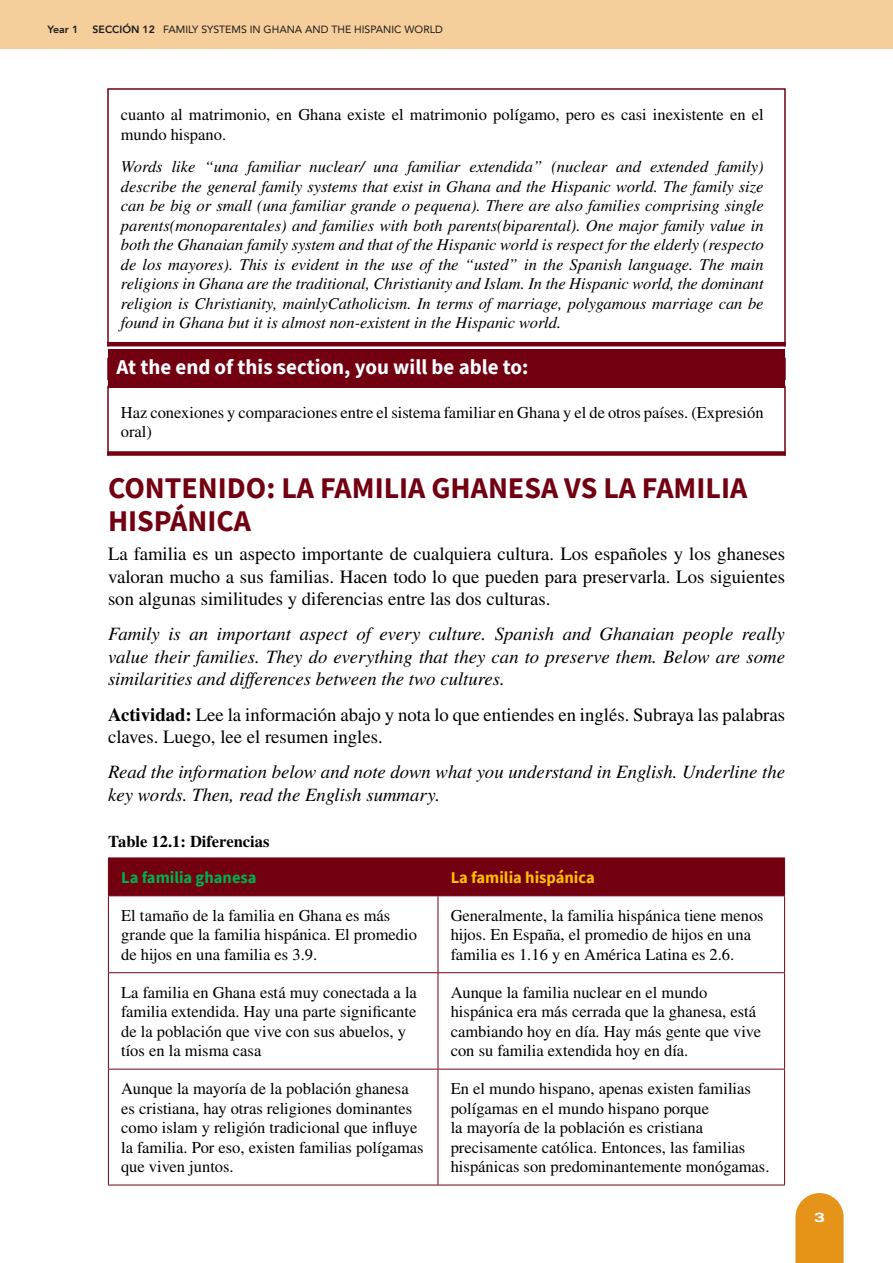
<style>
.page{position:relative;width:893px;height:1263px;background:#fff}
.page>*{position:absolute;margin:0;border:0;box-sizing:border-box;transform-origin:0 0}
.t1{font:700 30px/33px "Source Sans Pro";color:#720011}
.t2{font:700 21px "Source Sans Pro";color:#fff}
.t3{font:18.75px/22.5px "STIX General";color:#000;text-align:justify}
.t4{font:italic 18.75px/22.5px "STIX General";color:#000;text-align:justify}
.t5{font:16.5px/19.5px "STIX General";color:#000}
.t6{font:italic 16.5px/19.5px "STIX General";color:#000;text-align:justify}
.t7{font:700 16.5px "STIX General";color:#000}
.t8{font:700 16.5px "Source Sans Pro";color:#ffc000}
.t9{font:700 16.5px "Source Sans Pro";color:#00b050}
.t10{font:800 13.5px "Archivo Expanded";color:#fff}
.t11{font:10.5px "Avenir";color:#1a1a1a}
.t12{font:800 10.5px "Avenir";color:#1a1a1a}
.s1{font-weight:800}
.s2{font-weight:700}
</style>
<div class="page">
<div style="left:0;top:0;width:893px;height:49px;background:#f5ce9b"></div>
<svg style="left:795px;top:1193px;width:49px;height:70px;background:#e89d2e"></svg>
<div style="left:107px;top:88px;width:679px;height:259px;border:2px solid #720011"></div>
<hr style="left:107px;top:342px;width:679px;height:4px;background:#720011">
<div style="left:108px;top:350px;width:677px;height:38px;background:#720011"></div>
<div style="left:107px;top:386px;width:679px;height:70px;border:2px solid #720011"></div>
<div style="left:107px;top:451px;width:679px;height:5px;background:#720011"></div>
<div style="left:109px;top:858px;width:675px;height:37px;background:#720011"></div>
<hr style="left:438px;top:858px;width:1px;height:37px;background:#720011">
<hr style="left:438px;top:896px;width:1px;height:76px;background:#720011">
<hr style="left:108px;top:972px;width:330px;height:1px;background:#720011">
<hr style="left:438px;top:972px;width:347px;height:1px;background:#720011">
<hr style="left:438px;top:973px;width:1px;height:96px;background:#720011">
<hr style="left:108px;top:1069px;width:330px;height:1px;background:#720011">
<hr style="left:438px;top:1069px;width:347px;height:1px;background:#720011">
<hr style="left:438px;top:1069px;width:1px;height:116px;background:#720011">
<hr style="left:108px;top:1185px;width:330px;height:1px;background:#720011">
<hr style="left:438px;top:1185px;width:347px;height:1px;background:#720011">
<hr style="left:108px;top:896px;width:1px;height:76px;background:#720011">
<hr style="left:784px;top:896px;width:1px;height:76px;background:#720011">
<hr style="left:108px;top:973px;width:1px;height:96px;background:#720011">
<hr style="left:784px;top:973px;width:1px;height:96px;background:#720011">
<hr style="left:108px;top:1069px;width:1px;height:116px;background:#720011">
<hr style="left:784px;top:1069px;width:1px;height:116px;background:#720011">
<hr style="left:108px;top:857px;width:330px;height:1px;background:#720011">
<hr style="left:108px;top:858px;width:1px;height:37px;background:#720011">
<hr style="left:438px;top:857px;width:347px;height:1px;background:#720011">
<hr style="left:784px;top:858px;width:1px;height:37px;background:#720011">
<hr style="left:108px;top:895px;width:330px;height:1px;background:#720011">
<hr style="left:438px;top:895px;width:347px;height:1px;background:#720011">
<p class="t12" style="left:48px;top:21px;width:32px">Year 1</p>
<p class="t11" style="left:93px;top:21px;width:352px"><span class="s1">SECCIÓN 12</span> FAMILY SYSTEMS IN GHANA AND THE HISPANIC WORLD</p>
<p class="t5" style="left:121px;top:106px;width:644px">cuanto al matrimonio, en Ghana existe el matrimonio polígamo, pero es casi inexistente en el mundo hispano.</p>
<p class="t6" style="left:121px;top:156px;width:644px">Words like “una familiar nuclear/ una familiar extendida” (nuclear and extended family) describe the general family systems that exist in Ghana and the Hispanic world. The family size can be big or small (una familiar grande o pequena). There are also families comprising single parents(monoparentales) and families with both parents(biparental). One major family value in both the Ghanaian family system and that of the Hispanic world is respect for the elderly (respecto de los mayores). This is evident in the use of the “usted” in the Spanish language. The main religions in Ghana are the traditional, Christianity and Islam. In the Hispanic world, the dominant religion is Christianity, mainlyCatholicism. In terms of marriage, polygamous marriage can be found in Ghana but it is almost non-existent in the Hispanic world.</p>
<p class="t2" style="left:117px;top:353px;width:413px">At the end of this section, you will be able to:</p>
<p class="t5" style="left:121px;top:403px;width:644px">Haz conexiones y comparaciones entre el sistema familiar en Ghana y el de otros países. (Expresión oral)</p>
<h1 class="t1" style="left:108px;top:471px;width:641px">CONTENIDO: LA FAMILIA GHANESA VS LA FAMILIA<br>HISPÁNICA</h1>
<p class="t3" style="left:108px;top:543px;width:678px">La familia es un aspecto importante de cualquiera cultura. Los españoles y los ghaneses valoran mucho a sus familias. Hacen todo lo que pueden para preservarla. Los siguientes son algunas similitudes y diferencias entre las dos culturas.</p>
<p class="t4" style="left:108px;top:622px;width:678px">Family is an important aspect of every culture. Spanish and Ghanaian people really value their families. They do everything that they can to preserve them. Below are some similarities and differences between the two cultures.</p>
<p class="t3" style="left:108px;top:704px;width:678px"><span class="s2">Actividad:</span> Lee la información abajo y nota lo que entiendes en inglés. Subraya las palabras claves. Luego, lee el resumen ingles.</p>
<p class="t4" style="left:108px;top:760px;width:678px">Read the information below and note down what you understand in English. Underline the key words. Then, read the English summary.</p>
<p class="t7" style="left:108px;top:830px;width:163px">Table 12.1: Diferencias</p>
<p class="t9" style="left:121px;top:866px;width:137px">La familia ghanesa</p>
<p class="t8" style="left:451px;top:866px;width:145px">La familia hispánica</p>
<p class="t5" style="left:121px;top:906px;width:297px">El tamaño de la familia en Ghana es más grande que la familia hispánica. El promedio de hijos en una familia es 3.9.</p>
<p class="t5" style="left:451px;top:906px;width:314px">Generalmente, la familia hispánica tiene menos hijos. En España, el promedio de hijos en una familia es 1.16 y en América Latina es 2.6.</p>
<p class="t5" style="left:121px;top:983px;width:297px">La familia en Ghana está muy conectada a la familia extendida. Hay una parte significante de la población que vive con sus abuelos, y tíos en la misma casa</p>
<p class="t5" style="left:451px;top:983px;width:312px">Aunque la familia nuclear en el mundo hispánica era más cerrada que la ghanesa, está cambiando hoy en día. Hay más gente que vive con su familia extendida hoy en día.</p>
<p class="t5" style="left:121px;top:1080px;width:304px">Aunque la mayoría de la población ghanesa es cristiana, hay otras religiones dominantes como islam y religión tradicional que influye la familia. Por eso, existen familias polígamas que viven juntos.</p>
<p class="t5" style="left:451px;top:1080px;width:320px">En el mundo hispano, apenas existen familias polígamas en el mundo hispano porque<br>la mayoría de la población es cristiana precisamente católica. Entonces, las familias hispánicas son predominantemente monógamas.</p>
<p class="t10" style="left:814px;top:1207px;width:12px">3</p>
</div>
